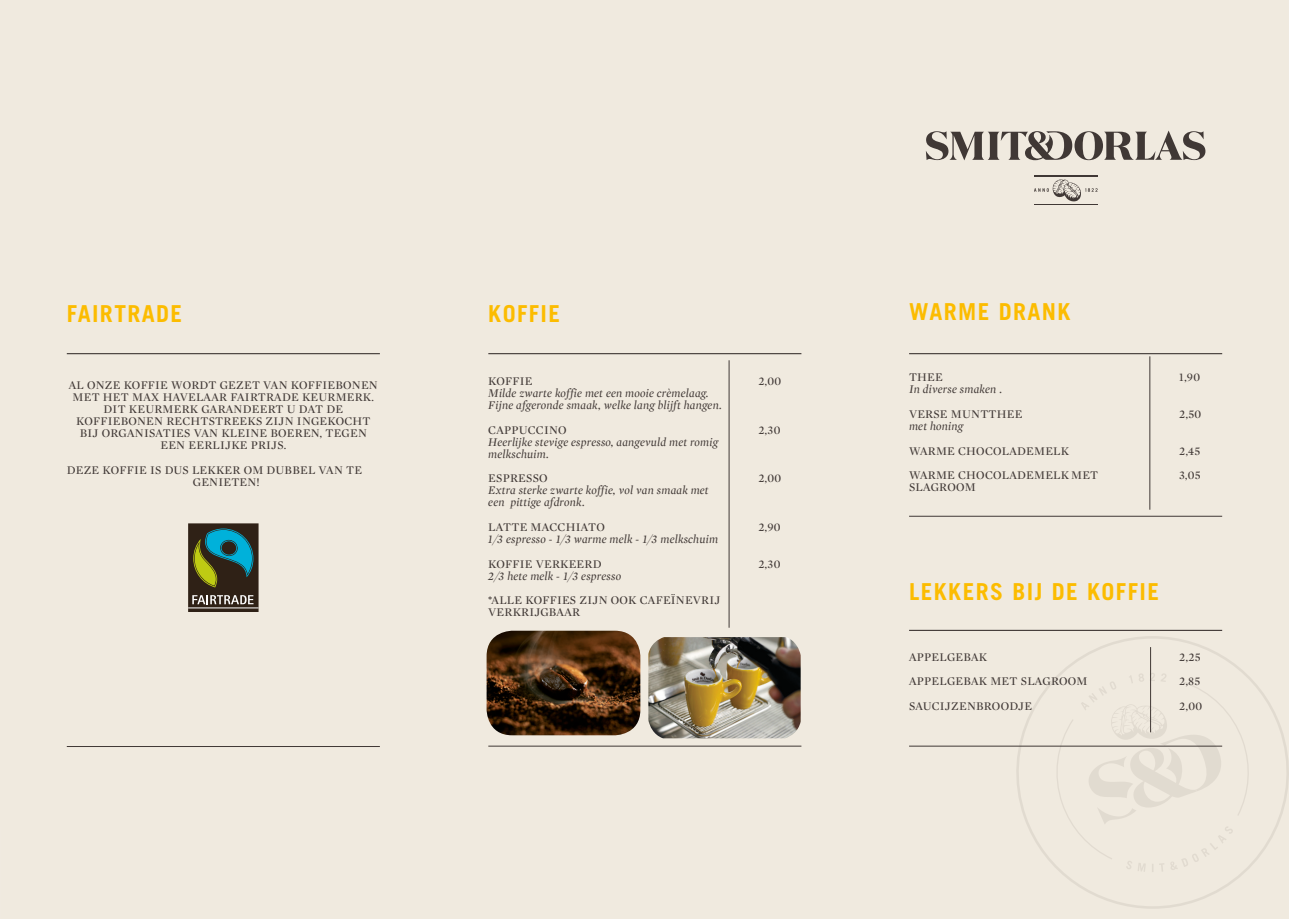
<style>
.page{position:relative;width:1289px;height:919px;background:#fff}
.page>*{position:absolute;margin:0;border:0;box-sizing:border-box;transform-origin:0 0}
.t1{font:700 23.4px "Trade Gothic LT Pro";letter-spacing:.06em;color:#fcbc00}
.t2{font:12px/12px "Mercury Display";letter-spacing:.02em;color:#403835}
.t3{font:italic 12px/12px "Mercury Display";letter-spacing:.02em;color:#403835}
.s1{font-style:italic}
</style>
<div class="page">
<div style="left:0;top:0;width:1288px;height:918px;background:#f0eadf"></div>
<svg style="left:1014px;top:636px;width:274px;height:272px"></svg>
<svg style="left:1051px;top:672px;width:200px;height:200px"></svg>
<hr style="left:728px;top:360px;width:1px;height:267px;background:#403835">
<hr style="left:1150px;top:647px;width:1px;height:85px;background:#403835">
<hr style="left:488px;top:353px;width:313px;height:1px;background:#403835">
<hr style="left:909px;top:353px;width:313px;height:1px;background:#403835">
<hr style="left:67px;top:353px;width:313px;height:1px;background:#403835">
<hr style="left:909px;top:629px;width:313px;height:2px;background:#403835">
<hr style="left:909px;top:745px;width:313px;height:1px;background:#403835">
<hr style="left:67px;top:746px;width:313px;height:1px;background:#403835">
<hr style="left:488px;top:745px;width:313px;height:1px;background:#403835">
<svg style="left:925px;top:131px;width:280px;height:29px"></svg>
<hr style="left:1033px;top:176px;width:64px;height:1px;background:#403835">
<hr style="left:1033px;top:204px;width:64px;height:1px;background:#403835">
<svg style="left:1034px;top:179px;width:63px;height:22px"></svg>
<svg style="left:188px;top:523px;width:70px;height:88px;background:#3c5243"></svg>
<hr style="left:188px;top:607px;width:70px;height:1px;background:#fff">
<hr style="left:1149px;top:356px;width:1px;height:153px;background:#403835">
<hr style="left:909px;top:516px;width:313px;height:1px;background:#403835">
<img style="left:486px;top:630px;width:154px;height:105px">
<img style="left:648px;top:637px;width:152px;height:101px">
<p class="t1" style="left:67px;top:299px;width:117px">FAIRTRADE</p>
<p class="t1" style="left:488px;top:299px;width:73px">KOFFIE</p>
<p class="t2" style="left:69px;top:378px;width:310px;text-align:center">AL ONZE KOFFIE WORDT GEZET VAN KOFFIEBONEN MET HET MAX HAVELAAR FAIRTRADE KEURMERK.<br>DIT KEURMERK GARANDEERT U DAT DE KOFFIEBONEN RECHTSTREEKS ZIJN INGEKOCHT BIJ ORGANISATIES VAN KLEINE BOEREN, TEGEN EEN EERLIJKE PRIJS.</p>
<p class="t2" style="left:193px;top:463px;width:171px;text-indent:-126px">DEZE KOFFIE IS DUS LEKKER OM DUBBEL VAN TE<br>GENIETEN!</p>
<p class="t2" style="left:488px;top:374px;width:46px">KOFFIE</p>
<p class="t2" style="left:758px;top:374px;width:24px">2,00</p>
<p class="t3" style="left:488px;top:387px;width:235px">Milde zwarte koffie met een mooie crèmelaag.<br>Fijne afgeronde smaak, welke lang blijft hangen.</p>
<p class="t2" style="left:488px;top:423px;width:80px">CAPPUCCINO</p>
<p class="t2" style="left:758px;top:423px;width:23px">2,30</p>
<p class="t3" style="left:488px;top:436px;width:231px">Heerlijke stevige espresso, aangevuld met romig melkschuim.</p>
<p class="t2" style="left:488px;top:472px;width:61px">ESPRESSO</p>
<p class="t2" style="left:758px;top:472px;width:24px">2,00</p>
<p class="t3" style="left:488px;top:484px;width:222px">Extra sterke zwarte koffie, vol van smaak met een pittige afdronk.</p>
<p class="t2" style="left:488px;top:520px;width:118px">LATTE MACCHIATO</p>
<p class="t2" style="left:758px;top:520px;width:24px">2,90</p>
<p class="t3" style="left:488px;top:533px;width:231px">1/3 espresso - 1/3 warme melk - 1/3 melkschuim</p>
<p class="t2" style="left:488px;top:557px;width:115px">KOFFIE VERKEERD</p>
<p class="t2" style="left:758px;top:557px;width:23px">2,30</p>
<p class="t2" style="left:488px;top:563px;width:233px;line-height:24px"><span class="s1">2/3 hete melk - 1/3 espresso<br></span>*ALLE KOFFIES ZIJN OOK CAFEÏNEVRIJ</p>
<p class="t2" style="left:488px;top:605px;width:93px">VERKRIJGBAAR</p>
<p class="t1" style="left:909px;top:298px;width:163px">WARME DRANK</p>
<p class="t2" style="left:909px;top:370px;width:35px">THEE</p>
<p class="t2" style="left:1179px;top:370px;width:22px">1,90</p>
<p class="t3" style="left:909px;top:383px;width:94px">In diverse smaken .</p>
<p class="t2" style="left:909px;top:407px;width:115px">VERSE MUNTTHEE</p>
<p class="t2" style="left:1179px;top:407px;width:24px">2,50</p>
<p class="t3" style="left:909px;top:420px;width:56px">met honing</p>
<p class="t2" style="left:909px;top:444px;width:161px">WARME CHOCOLADEMELK</p>
<p class="t2" style="left:1179px;top:444px;width:23px">2,45</p>
<p class="t2" style="left:909px;top:469px;width:191px">WARME CHOCOLADEMELK MET</p>
<p class="t2" style="left:1179px;top:469px;width:23px">3,05</p>
<p class="t2" style="left:909px;top:481px;width:68px">SLAGROOM</p>
<p class="t1" style="left:909px;top:577px;width:251px">LEKKERS BIJ DE KOFFIE</p>
<p class="t2" style="left:909px;top:650px;width:80px">APPELGEBAK</p>
<p class="t2" style="left:1179px;top:650px;width:23px">2,25</p>
<p class="t2" style="left:909px;top:674px;width:180px">APPELGEBAK MET SLAGROOM</p>
<p class="t2" style="left:1179px;top:674px;width:23px">2,85</p>
<p class="t2" style="left:909px;top:699px;width:125px">SAUCIJZENBROODJE</p>
<p class="t2" style="left:1179px;top:699px;width:24px">2,00</p>
</div>
